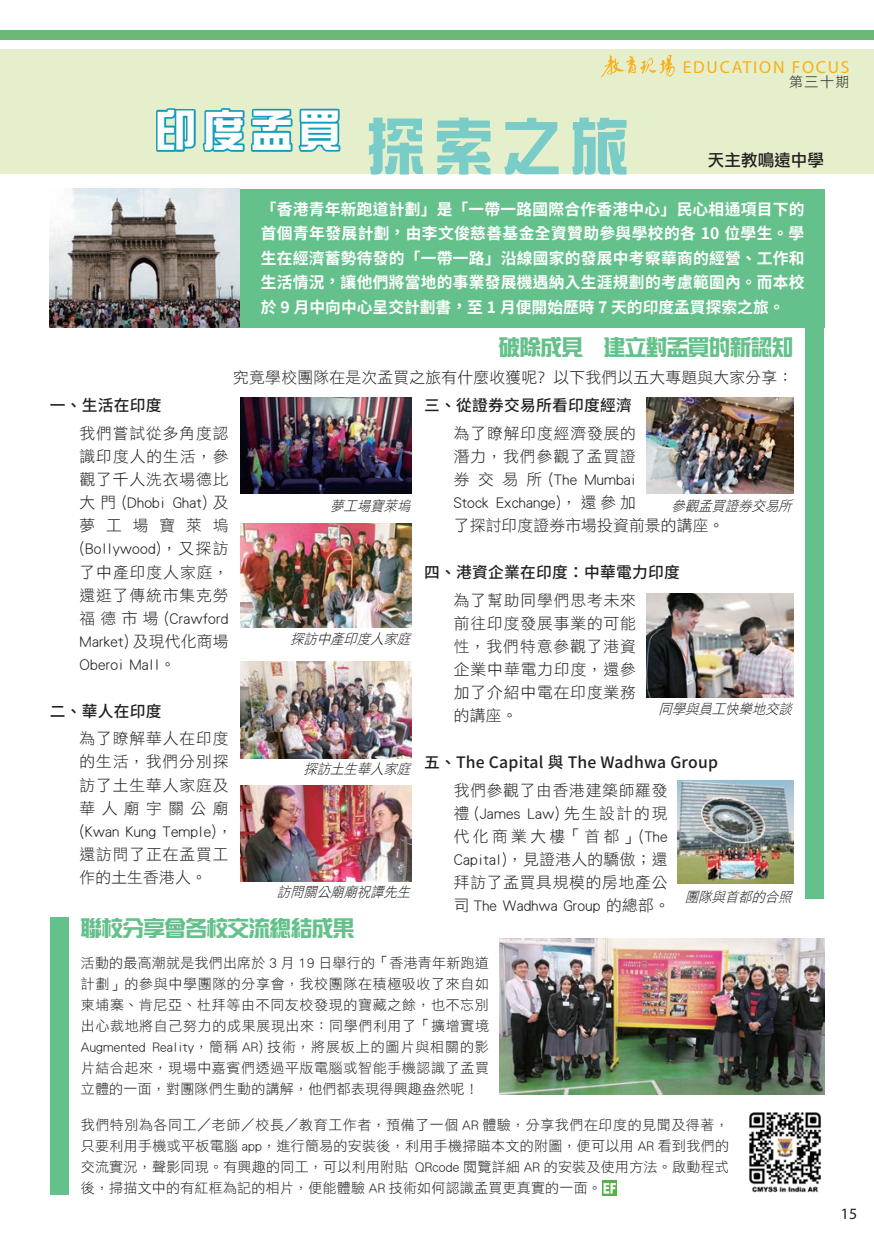
<style>
.page{position:relative;width:874px;height:1241px;background:#fff}
.page>*{position:absolute;margin:0;border:0;box-sizing:border-box;transform-origin:0 0}
.t1{font:900 42px "Sing Yi";color:#fff;scale:.95 1}
.t2{font:900 21px "Sing Yi";color:#65c18b}
.t3{font:17.5px "Myriad Pro";letter-spacing:.1em;color:#faaf18}
.t4{font:16.62px "DF Li Hei Md HK BF";color:#231f20}
.t5{font:15.75px/23.1px "DF Li Hei W3 WINP BF";letter-spacing:.045em;color:#231f20;text-align:justify}
.t6{font:700 15.75px/24.5px "Noto Sans Hant";color:#fff;text-align:justify}
.t7{font:15.75px/23.1px "DF Li Hei W3 WINP BF";letter-spacing:.01em;color:#231f20}
.t8{font:500 15.75px "Noto Sans Hant";letter-spacing:.015em;color:#231f20}
.t9{font:15.75px "DF Li Hei W3 WINP BF";letter-spacing:.015em;color:#231f20}
.t10{font:15.75px "Myriad Pro";color:#231f20}
.t11{font:14px/21px "DF Li Hei W3 WINP BF";letter-spacing:.015em;color:#231f20;text-align:justify}
.t12{font:italic 14px "DF Li Hei W3 WINP BF";color:#231f20;scale:.95 1}
.s1{font-size:59.5px;color:#7accc8}
</style>
<div class="page">
<div style="left:0;top:50px;width:873px;height:124px;background:#e5efcb"></div>
<img style="left:601px;top:55px;width:74px;height:22px">
<div style="left:0;top:30px;width:873px;height:10px;background:#6bb977"></div>
<svg style="left:156px;top:108px;width:185px;height:44px"></svg>
<div style="left:194px;top:189px;width:629px;height:138px;background:#65c18b"></div>
<img style="left:50px;top:189px;width:190px;height:138px">
<svg style="left:602px;top:1180px;width:14px;height:15px"></svg>
<svg style="left:603px;top:1182px;width:12px;height:11px"></svg>
<img style="left:241px;top:397px;width:170px;height:96px">
<img style="left:241px;top:524px;width:170px;height:103px">
<img style="left:241px;top:661px;width:170px;height:97px">
<img style="left:241px;top:785px;width:170px;height:96px">
<img style="left:646px;top:397px;width:146px;height:96px">
<img style="left:646px;top:593px;width:146px;height:104px">
<div style="left:805px;top:327px;width:18px;height:572px;background:#65c18b"></div>
<div style="left:50px;top:917px;width:19px;height:277px;background:#65c18b"></div>
<img style="left:499px;top:938px;width:324px;height:156px">
<img style="left:749px;top:1112px;width:73px;height:81px">
<img style="left:677px;top:780px;width:115px;height:103px">
<p class="t3" style="left:682px;top:57px;width:168px">EDUCATION FOCUS</p>
<p class="t11" style="left:788px;top:71px;width:62px">第三十期</p>
<h1 class="t1" style="left:156px;top:108px;width:498px">印度孟買 <span class="s1">探索之旅</span></h1>
<p class="t4" style="left:707px;top:152px;width:118px">天主教鳴遠中學</p>
<p class="t6" style="left:261px;top:197px;width:545px">「香港青年新跑道計劃」是「一帶一路國際合作香港中心」民心相通項目下的首個青年發展計劃，由李文俊慈善基金全資贊助參與學校的各 10 位學生。學生在經濟蓄勢待發的「一帶一路」沿線國家的發展中考察華商的經營、工作和生活情況，讓他們將當地的事業發展機遇納入生涯規劃的考慮範圍內。而本校於 9 月中向中心呈交計劃書，至 1 月便開始歷時 7 天的印度孟買探索之旅。</p>
<h2 class="t2" style="left:498px;top:336px;width:295px">破除成見 建立對孟買的新認知</h2>
<p class="t9" style="left:233px;top:369px;width:561px">究竟學校團隊在是次孟買之旅有什麼收獲呢﹖以下我們以五大專題與大家分享：</p>
<p class="t8" style="left:50px;top:396px;width:113px">一、生活在印度</p>
<p class="t5" style="left:79px;top:421px;width:150px">我們嘗試從多角度認識印度人的生活，參觀了千人洗衣場德比大門 (Dhobi Ghat) 及夢工場寶萊塢(Bollywood)，又探訪了中產印度人家庭，還逛了傳統市集克勞福德市場 (Crawford Market) 及現代化商場Oberoi Mall。</p>
<p class="t8" style="left:50px;top:701px;width:113px">二、華人在印度</p>
<p class="t5" style="left:79px;top:727px;width:154px;text-align:left">為了瞭解華人在印度的生活，我們分別探訪了土生華人家庭及華人廟宇關公廟(Kwan Kung Temple)，還訪問了正在孟買工作的土生香港人。</p>
<p class="t12" style="left:330px;top:498px;width:89px">夢工場寶萊塢</p>
<p class="t12" style="left:290px;top:631px;width:131px">探訪中產印度人家庭</p>
<p class="t12" style="left:303px;top:762px;width:117px">探訪土生華人家庭</p>
<p class="t12" style="left:277px;top:885px;width:145px">訪問關公廟廟祝譚先生</p>
<p class="t8" style="left:424px;top:396px;width:209px">三、從證券交易所看印度經濟</p>
<p class="t7" style="left:453px;top:421px;width:272px">為了瞭解印度經濟發展的<br>潛力，我們參觀了孟買證<br>券交易所 (The Mumbai<br>Stock Exchange)，還參加<br>了探討印度證券市場投資前景的講座。</p>
<p class="t8" style="left:424px;top:563px;width:257px">四、港資企業在印度：中華電力印度</p>
<p class="t5" style="left:453px;top:588px;width:184px">為了幫助同學們思考未來前往印度發展事業的可能性，我們特意參觀了港資企業中華電力印度，還參加了介紹中電在印度業務的講座。</p>
<p class="t8" style="left:424px;top:753px;width:295px">五、The Capital 與 The Wadhwa Group</p>
<p class="t5" style="left:453px;top:778px;width:217px;text-align:left">我們參觀了由香港建築師羅發禮 (James Law) 先生設計的現代化商業大樓「首都」(The<br>Capital)，見證港人的驕傲；還拜訪了孟買具規模的房地產公司 The Wadhwa Group 的總部。</p>
<p class="t12" style="left:671px;top:498px;width:131px">參觀孟買證券交易所</p>
<p class="t12" style="left:658px;top:702px;width:145px">同學與員工快樂地交談</p>
<p class="t12" style="left:685px;top:889px;width:117px">團隊與首都的合照</p>
<h2 class="t2" style="left:81px;top:917px;width:275px">聯校分享會各校交流總結成果</h2>
<p class="t11" style="left:81px;top:951px;width:409px">活動的最高潮就是我們出席於 3 月 19 日舉行的「香港青年新跑道計劃」的參與中學團隊的分享會，我校團隊在積極吸收了來自如柬埔寨、肯尼亞、杜拜等由不同友校發現的寶藏之餘，也不忘別出心裁地將自己努力的成果展現出來：同學們利用了「擴增實境Augmented Reality，簡稱 AR) 技術，將展板上的圖片與相關的影片結合起來，現場中嘉賓們透過平版電腦或智能手機認識了孟買立體的一面，對團隊們生動的講解，他們都表現得興趣盎然呢！</p>
<p class="t11" style="left:81px;top:1113px;width:649px">我們特別為各同工／老師／校長／教育工作者，預備了一個 AR 體驗，分享我們在印度的見聞及得著，只要利用手機或平板電腦 app，進行簡易的安裝後，利用手機掃瞄本文的附圖，便可以用 AR 看到我們的交流實況，聲影同現。有興趣的同工，可以利用附貼 QRcode 閱覽詳細 AR 的安裝及使用方法。啟動程式後，掃描文中的有紅框為記的相片，便能體驗 AR 技術如何認識孟買更真實的一面。</p>
<p class="t10" style="left:840px;top:1204px;width:18px">15</p>
</div>
